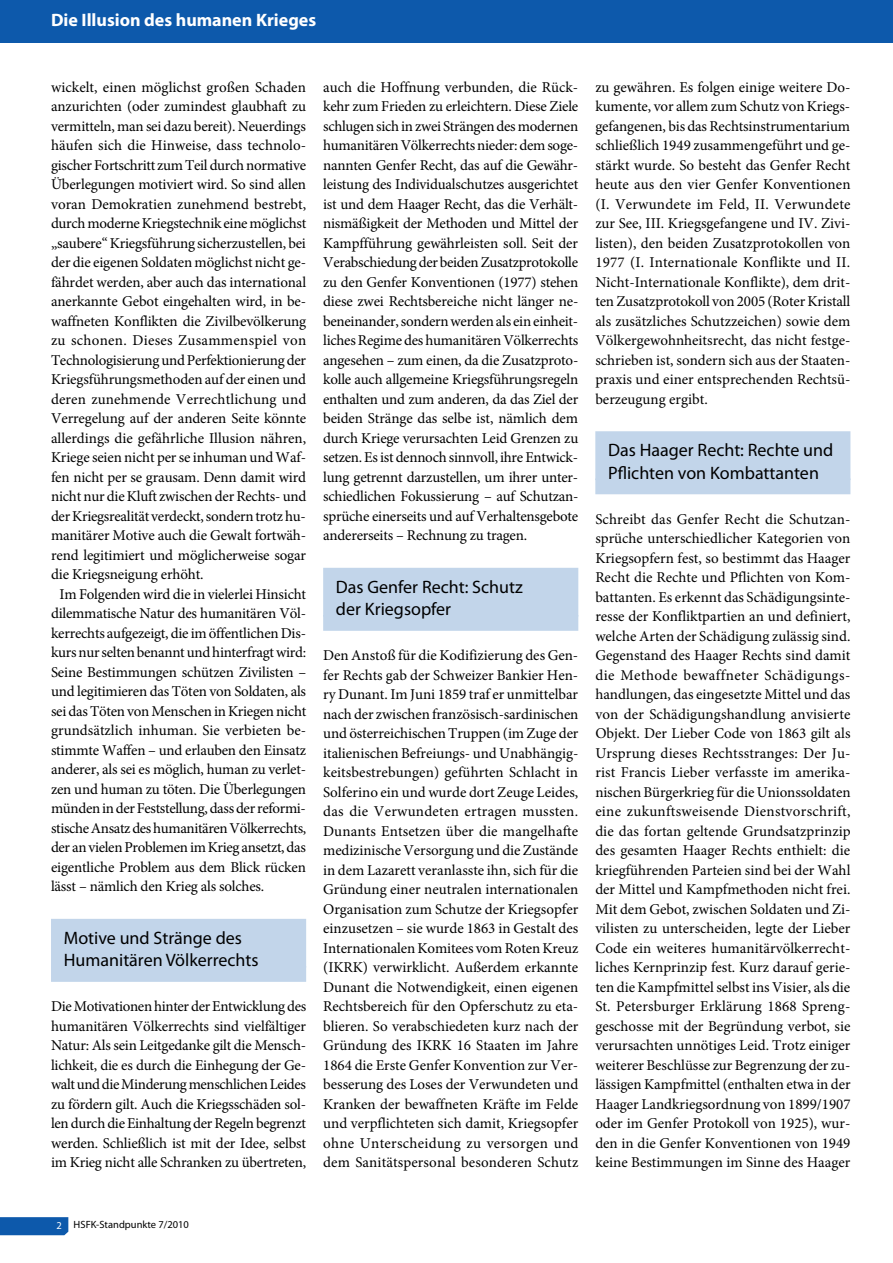
<style>
.page{position:relative;width:893px;height:1263px;background:#fff}
.page>*{position:absolute;margin:0;border:0;box-sizing:border-box;transform-origin:0 0}
.t1{font:18px/22.5px "Myriad Pro";color:#000}
.t2{font:700 18px "Myriad Pro";color:#fff}
.t3{font:15px/19.5px "Minion Pro";letter-spacing:-.01em;color:#000;text-align:justify}
.t4{font:15px "Minion Pro";letter-spacing:.01em;color:#000}
.t5{font:15px "Minion Pro";letter-spacing:.02em;color:#000}
.t6{font:10.5px "Myriad Pro";color:#000}
.s1{color:#fff}
</style>
<div class="page">
<svg style="left:0;top:1217px;width:69px;height:19px"></svg>
<div style="left:0;top:0;width:893px;height:43px;background:#0d59ab"></div>
<div style="left:323px;top:568px;width:255px;height:63px;background:#c2d5ea"></div>
<div style="left:595px;top:431px;width:255px;height:63px;background:#c2d5ea"></div>
<div style="left:51px;top:919px;width:255px;height:63px;background:#c2d5ea"></div>
<p class="t2" style="left:51px;top:8px;width:267px">Die Illusion des humanen Krieges</p>
<p class="t3" style="left:51px;top:77px;width:256px">wickelt, einen möglichst großen Schaden</p>
<p class="t3" style="left:51px;top:97px;width:257px">anzurichten (oder zumindest glaubhaft zu</p>
<p class="t3" style="left:51px;top:116px;width:256px">vermitteln, man sei dazu bereit). Neuerdings</p>
<p class="t3" style="left:51px;top:136px;width:257px">häufen sich die Hinweise, dass technolo-</p>
<p class="t3" style="left:51px;top:155px;width:257px">gischer Fortschritt zum Teil durch normative</p>
<p class="t3" style="left:51px;top:175px;width:257px">Überlegungen motiviert wird. So sind allen</p>
<p class="t3" style="left:51px;top:194px;width:257px">voran Demokratien zunehmend bestrebt,</p>
<p class="t3" style="left:51px;top:214px;width:257px">durch moderne Kriegstechnik eine möglichst</p>
<p class="t3" style="left:51px;top:233px;width:256px">„saubere“ Kriegsführung sicherzustellen, bei</p>
<p class="t3" style="left:51px;top:253px;width:257px">der die eigenen Soldaten möglichst nicht ge-</p>
<p class="t3" style="left:51px;top:272px;width:257px">fährdet werden, aber auch das international</p>
<p class="t3" style="left:51px;top:292px;width:257px">anerkannte Gebot eingehalten wird, in be-</p>
<p class="t3" style="left:51px;top:311px;width:257px">waffneten Konflikten die Zivilbevölkerung</p>
<p class="t5" style="left:51px;top:330px;width:257px">zu schonen. Dieses Zusammenspiel von</p>
<p class="t3" style="left:51px;top:350px;width:257px">Technologisierung und Perfektionierung der</p>
<p class="t3" style="left:51px;top:370px;width:257px">Kriegsführungsmethoden auf der einen und</p>
<p class="t4" style="left:51px;top:389px;width:257px">deren zunehmende Verrechtlichung und</p>
<p class="t3" style="left:51px;top:409px;width:257px">Verregelung auf der anderen Seite könnte</p>
<p class="t3" style="left:51px;top:428px;width:257px">allerdings die gefährliche Illusion nähren,</p>
<p class="t3" style="left:51px;top:448px;width:257px">Kriege seien nicht per se inhuman und Waf-</p>
<p class="t3" style="left:51px;top:467px;width:257px">fen nicht per se grausam. Denn damit wird</p>
<p class="t3" style="left:51px;top:487px;width:257px">nicht nur die Kluft zwischen der Rechts- und</p>
<p class="t3" style="left:51px;top:506px;width:256px">der Kriegsrealität verdeckt, sondern trotz hu-</p>
<p class="t3" style="left:51px;top:526px;width:257px">manitärer Motive auch die Gewalt fortwäh-</p>
<p class="t3" style="left:51px;top:545px;width:257px">rend legitimiert und möglicherweise sogar</p>
<p class="t3" style="left:51px;top:565px;width:154px">die Kriegsneigung erhöht.</p>
<p class="t3" style="left:60px;top:584px;width:248px">Im Folgenden wird die in vielerlei Hinsicht</p>
<p class="t3" style="left:51px;top:604px;width:257px">dilemmatische Natur des humanitären Völ-</p>
<p class="t3" style="left:51px;top:623px;width:256px">kerrechts aufgezeigt, die im öffentlichen Dis-</p>
<p class="t3" style="left:51px;top:643px;width:257px">kurs nur selten benannt und hinterfragt wird:</p>
<p class="t3" style="left:51px;top:662px;width:257px">Seine Bestimmungen schützen Zivilisten –</p>
<p class="t3" style="left:51px;top:682px;width:257px">und legitimieren das Töten von Soldaten, als</p>
<p class="t3" style="left:51px;top:701px;width:257px">sei das Töten von Menschen in Kriegen nicht</p>
<p class="t3" style="left:51px;top:721px;width:257px">grundsätzlich inhuman. Sie verbieten be-</p>
<p class="t3" style="left:51px;top:740px;width:257px">stimmte Waffen – und erlauben den Einsatz</p>
<p class="t3" style="left:51px;top:760px;width:257px">anderer, als sei es möglich, human zu verlet-</p>
<p class="t3" style="left:51px;top:779px;width:257px">zen und human zu töten. Die Überlegungen</p>
<p class="t3" style="left:51px;top:799px;width:256px">münden in der Feststellung, dass der reformi-</p>
<p class="t3" style="left:51px;top:818px;width:257px">stische Ansatz des humanitären Völkerrechts,</p>
<p class="t3" style="left:51px;top:838px;width:256px">der an vielen Problemen im Krieg ansetzt, das</p>
<p class="t3" style="left:51px;top:857px;width:256px">eigentliche Problem aus dem Blick rücken</p>
<p class="t3" style="left:51px;top:877px;width:215px">lässt – nämlich den Krieg als solches.</p>
<p class="t1" style="left:64px;top:926px;width:196px">Motive und Stränge des<br>Humanitären Völkerrechts</p>
<p class="t3" style="left:51px;top:997px;width:257px">Die Motivationen hinter der Entwicklung des humanitären Völkerrechts sind vielfältiger Natur: Als sein Leitgedanke gilt die Mensch&shy;lichkeit, die es durch die Einhegung der Ge&shy;walt und die Minderung menschlichen Leides zu fördern gilt. Auch die Kriegsschäden sol&shy;len durch die Einhaltung der Regeln begrenzt werden. Schließlich ist mit der Idee, selbst im Krieg nicht alle Schranken zu übertreten,</p>
<p class="t3" style="left:323px;top:77px;width:257px">auch die Hoffnung verbunden, die Rück&shy;kehr zum Frieden zu erleichtern. Diese Ziele schlugen sich in zwei Strängen des modernen humanitären Völkerrechts nieder: dem soge&shy;nannten Genfer Recht, das auf die Gewähr&shy;leistung des Individualschutzes ausgerichtet ist und dem Haager Recht, das die Verhält&shy;nismäßigkeit der Methoden und Mittel der Kampfführung gewährleisten soll. Seit der Verabschiedung der beiden Zusatzprotokolle zu den Genfer Konventionen (1977) stehen diese zwei Rechtsbereiche nicht länger ne&shy;beneinander, sondern werden als ein einheit&shy;liches Regime des humanitären Völkerrechts angesehen – zum einen, da die Zusatzproto&shy;kolle auch allgemeine Kriegsführungsregeln enthalten und zum anderen, da das Ziel der beiden Stränge das selbe ist, nämlich dem durch Kriege verursachten Leid Grenzen zu setzen. Es ist dennoch sinnvoll, ihre Entwick&shy;lung getrennt darzustellen, um ihrer unter&shy;schiedlichen Fokussierung – auf Schutzan&shy;sprüche einerseits und auf Verhaltensgebote andererseits – Rechnung zu tragen.</p>
<p class="t1" style="left:336px;top:575px;width:188px">Das Genfer Recht: Schutz der Kriegsopfer</p>
<p class="t3" style="left:323px;top:646px;width:257px">Den Anstoß für die Kodifizierung des Gen&shy;fer Rechts gab der Schweizer Bankier Hen&shy;ry Dunant. Im Juni 1859 traf er unmittelbar nach der zwischen französisch-sardinischen und österreichischen Truppen (im Zuge der italienischen Befreiungs- und Unabhängig&shy;keitsbestrebungen) geführten Schlacht in Solferino ein und wurde dort Zeuge Leides, das die Verwundeten ertragen mussten.<br>Dunants Entsetzen über die mangelhafte medizinische Versorgung und die Zustände in dem Lazarett veranlasste ihn, sich für die Gründung einer neutralen internationalen Organisation zum Schutze der Kriegsopfer einzusetzen – sie wurde 1863 in Gestalt des Internationalen Komitees vom Roten Kreuz (IKRK) verwirklicht. Außerdem erkannte Dunant die Notwendigkeit, einen eigenen Rechtsbereich für den Opferschutz zu eta&shy;blieren. So verabschiedeten kurz nach der Gründung des IKRK 16 Staaten im Jahre 1864 die Erste Genfer Konvention zur Ver&shy;besserung des Loses der Verwundeten und Kranken der bewaffneten Kräfte im Felde und verpflichteten sich damit, Kriegsopfer ohne Unterscheidung zu versorgen und dem Sanitätspersonal besonderen Schutz</p>
<p class="t3" style="left:595px;top:77px;width:257px">zu gewähren. Es folgen einige weitere Do&shy;kumente, vor allem zum Schutz von Kriegs&shy;gefangenen, bis das Rechtsinstrumentarium schließlich 1949 zusammengeführt und ge&shy;stärkt wurde. So besteht das Genfer Recht heute aus den vier Genfer Konventionen (I. Verwundete im Feld, II. Verwundete zur See, III. Kriegsgefangene und IV. Zivi&shy;listen), den beiden Zusatzprotokollen von 1977 (I. Internationale Konflikte und II.<br>Nicht-Internationale Konflikte), dem drit&shy;ten Zusatzprotokoll von 2005 (Roter Kristall als zusätzliches Schutzzeichen) sowie dem Völkergewohnheitsrecht, das nicht festge&shy;schrieben ist, sondern sich aus der Staaten&shy;praxis und einer entsprechenden Rechtsü&shy;berzeugung ergibt.</p>
<p class="t1" style="left:608px;top:438px;width:227px">Das Haager Recht: Rechte und<br>Pflichten von Kombattanten</p>
<p class="t3" style="left:595px;top:509px;width:257px">Schreibt das Genfer Recht die Schutzan&shy;sprüche unterschiedlicher Kategorien von Kriegsopfern fest, so bestimmt das Haager Recht die Rechte und Pflichten von Kom&shy;battanten. Es erkennt das Schädigungsinte&shy;resse der Konfliktpartien an und definiert, welche Arten der Schädigung zulässig sind.<br>Gegenstand des Haager Rechts sind damit die Methode bewaffneter Schädigungs&shy;handlungen, das eingesetzte Mittel und das von der Schädigungshandlung anvisierte Objekt. Der Lieber Code von 1863 gilt als Ursprung dieses Rechtsstranges: Der Ju&shy;rist Francis Lieber verfasste im amerika&shy;nischen Bürgerkrieg für die Unionssoldaten eine zukunftsweisende Dienstvorschrift, die das fortan geltende Grundsatzprinzip des gesamten Haager Rechts enthielt: die kriegführenden Parteien sind bei der Wahl der Mittel und Kampfmethoden nicht frei.<br>Mit dem Gebot, zwischen Soldaten und Zi&shy;vilisten zu unterscheiden, legte der Lieber Code ein weiteres humanitärvölkerrecht&shy;liches Kernprinzip fest. Kurz darauf gerie&shy;ten die Kampfmittel selbst ins Visier, als die St. Petersburger Erklärung 1868 Spreng&shy;geschosse mit der Begründung verbot, sie verursachten unnötiges Leid. Trotz einiger weiterer Beschlüsse zur Begrenzung der zu&shy;lässigen Kampfmittel (enthalten etwa in der Haager Landkriegsordnung von 1899/1907 oder im Genfer Protokoll von 1925), wur&shy;den in die Genfer Konventionen von 1949 keine Bestimmungen im Sinne des Haager</p>
<p class="t6" style="left:56px;top:1218px;width:134px"><span class="s1">2</span> HSFK-Standpunkte 7/2010</p>
</div>
